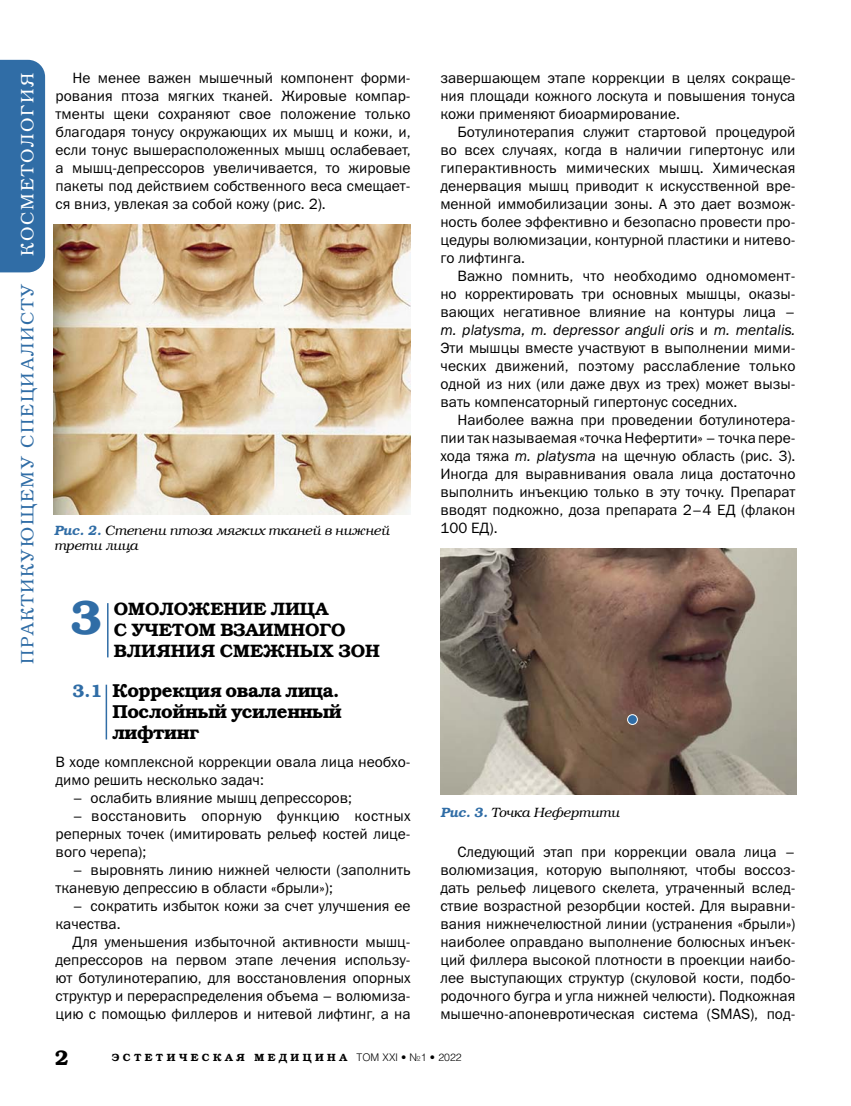
<style>
.page{position:relative;width:851px;height:1106px;background:#fff}
.page>*{position:absolute;margin:0;border:0;box-sizing:border-box;transform-origin:0 0}
.t1{font:700 48px "Bookman C";color:#306da6}
.t2{font:700 21px "Bookman C";color:#000}
.t3{font:700 18.75px/21px "Bookman C";letter-spacing:-.02em;color:#000}
.t4{font:700 18px/21px "Bookman C";color:#000}
.t5{font:18px "Bookman C";letter-spacing:.1em;color:#306da6}
.t6{font:18px "Bookman C";letter-spacing:.1em;color:#fff}
.t7{font:15px/18px "Franklin Gothic Book C";color:#000;text-align:justify}
.t8{font:italic 13.5px/15px "Bookman C";color:#000}
.t9{font:700 10.5px "Bookman C";letter-spacing:.33em;color:#000}
.s1{font-weight:700;color:#306da6}
.s2{font-size:18px;color:#306da6}
.s3{font-style:italic}
.s4{font-family:"Helios Light C";font-weight:400}
</style>
<div class="page">
<div style="left:0;top:60px;width:45px;height:212px;background:#306da6"></div>
<hr style="left:107px;top:603px;width:1px;height:54px;background:#306da6">
<hr style="left:106px;top:684px;width:1px;height:55px;background:#306da6">
<img style="left:53px;top:224px;width:357px;height:290px">
<img style="left:440px;top:548px;width:356px;height:246px">
<div style="left:627px;top:714px;width:10px;height:10px;background:#306da6;border-radius:50%"></div>
<div style="left:627px;top:714px;width:10px;height:11px;border:1px solid #fff;border-radius:50%"></div>
<p class="t6" style="left:20px;top:256px;width:184px;rotate:-90deg">КОСМЕТОЛОГИЯ</p>
<p class="t5" style="left:20px;top:664px;width:382px;rotate:-90deg">ПРАКТИКУЮЩЕМУ СПЕЦИАЛИСТУ</p>
<p class="t7" style="left:55px;top:70px;width:356px;text-indent:17px">Не менее важен мышечный компонент форми&shy;рования птоза мягких тканей. Жировые компар&shy;тменты щеки сохраняют свое положение только благодаря тонусу окружающих их мышц и кожи, и, если тонус вышерасположенных мышц ослабевает, а мышц-депрессоров увеличивается, то жировые пакеты под действием собственного веса смещает&shy;ся вниз, увлекая за собой кожу (рис. 2).</p>
<p class="t8" style="left:54px;top:524px;width:336px"><span class="s1">Рис. 2.</span> Степени птоза мягких тканей в нижней трети лица</p>
<h1 class="t1" style="left:70px;top:599px;width:33px">3</h1>
<p class="t4" style="left:114px;top:600px;width:267px">ОМОЛОЖЕНИЕ ЛИЦА<br>С УЧЕТОМ ВЗАИМНОГО<br>ВЛИЯНИЯ СМЕЖНЫХ ЗОН</p>
<p class="t3" style="left:112px;top:682px;width:231px;text-indent:-40px"><span class="s2">3.1</span> Коррекция овала лица.<br>Послойный усиленный лифтинг</p>
<p class="t7" style="left:56px;top:754px;width:356px">В ходе комплексной коррекции овала лица необхо&shy;димо решить несколько задач:</p>
<p class="t7" style="left:73px;top:790px;width:281px">– ослабить влияние мышц депрессоров;</p>
<p class="t7" style="left:56px;top:808px;width:356px;text-indent:17px">– восстановить опорную функцию костных реперных точек (имитировать рельеф костей лице&shy;вого черепа);</p>
<p class="t7" style="left:56px;top:862px;width:356px;text-indent:17px">– выровнять линию нижней челюсти (заполнить тканевую депрессию в области «брыли»);</p>
<p class="t7" style="left:56px;top:898px;width:356px;text-indent:17px">– сократить избыток кожи за счет улучшения ее качества.</p>
<p class="t7" style="left:56px;top:934px;width:356px;text-indent:17px">Для уменьшения избыточной активности мышц&shy;депрессоров на первом этапе лечения использу&shy;ют ботулинотерапию, для восстановления опорных структур и перераспределения объема – волюмиза&shy;цию с помощью филлеров и нитевой лифтинг, а на</p>
<p class="t7" style="left:440px;top:70px;width:356px">завершающем этапе коррекции в целях сокраще&shy;ния площади кожного лоскута и повышения тонуса кожи применяют биоармирование.</p>
<p class="t7" style="left:440px;top:124px;width:356px;text-indent:17px">Ботулинотерапия служит стартовой процедурой во всех случаях, когда в наличии гипертонус или гиперактивность мимических мышц. Химическая денервация мышц приводит к искусственной вре&shy;менной иммобилизации зоны. А это дает возмож&shy;ность более эффективно и безопасно провести про&shy;цедуры волюмизации, контурной пластики и нитево&shy;го лифтинга.</p>
<p class="t7" style="left:440px;top:268px;width:356px;text-indent:17px">Важно помнить, что необходимо одномомент&shy;но корректировать три основных мышцы, оказы&shy;вающих негативное влияние на контуры лица – <span class="s3">m. platysma, m. depressor anguli oris</span> и <span class="s3">m. mentalis.<br></span>Эти мышцы вместе участвуют в выполнении мими&shy;ческих движений, поэтому расслабление только одной из них (или даже двух из трех) может вызы&shy;вать компенсаторный гипертонус соседних.</p>
<p class="t7" style="left:440px;top:412px;width:356px;text-indent:17px">Наиболее важна при проведении ботулинотера&shy;пии так называемая «точка Нефертити» – точка пере&shy;хода тяжа <span class="s3">m. platysma</span> на щечную область (рис. 3).<br>Иногда для выравнивания овала лица достаточно выполнить инъекцию только в эту точку. Препарат вводят подкожно, доза препарата 2–4 ЕД (флакон 100 ЕД).</p>
<p class="t8" style="left:440px;top:806px;width:180px"><span class="s1">Рис. 3.</span> Точка Нефертити</p>
<p class="t7" style="left:440px;top:844px;width:356px;text-indent:17px">Следующий этап при коррекции овала лица – волюмизация, которую выполняют, чтобы воссоз&shy;дать рельеф лицевого скелета, утраченный вслед&shy;ствие возрастной резорбции костей. Для выравни&shy;вания нижнечелюстной линии (устранения «брыли») наиболее оправдано выполнение болюсных инъек&shy;ций филлера высокой плотности в проекции наибо&shy;лее выступающих структур (скуловой кости, подбо&shy;родочного бугра и угла нижней челюсти). Подкожная мышечно-апоневротическая система (SMAS), под-</p>
<h2 class="t2" style="left:55px;top:1049px;width:15px">2</h2>
<p class="t9" style="left:112px;top:1053px;width:351px">ЭСТЕТИЧЕСКАЯ МЕДИЦИНА <span class="s4">ТОМ XXI • №1 • 2022</span></p>
</div>
